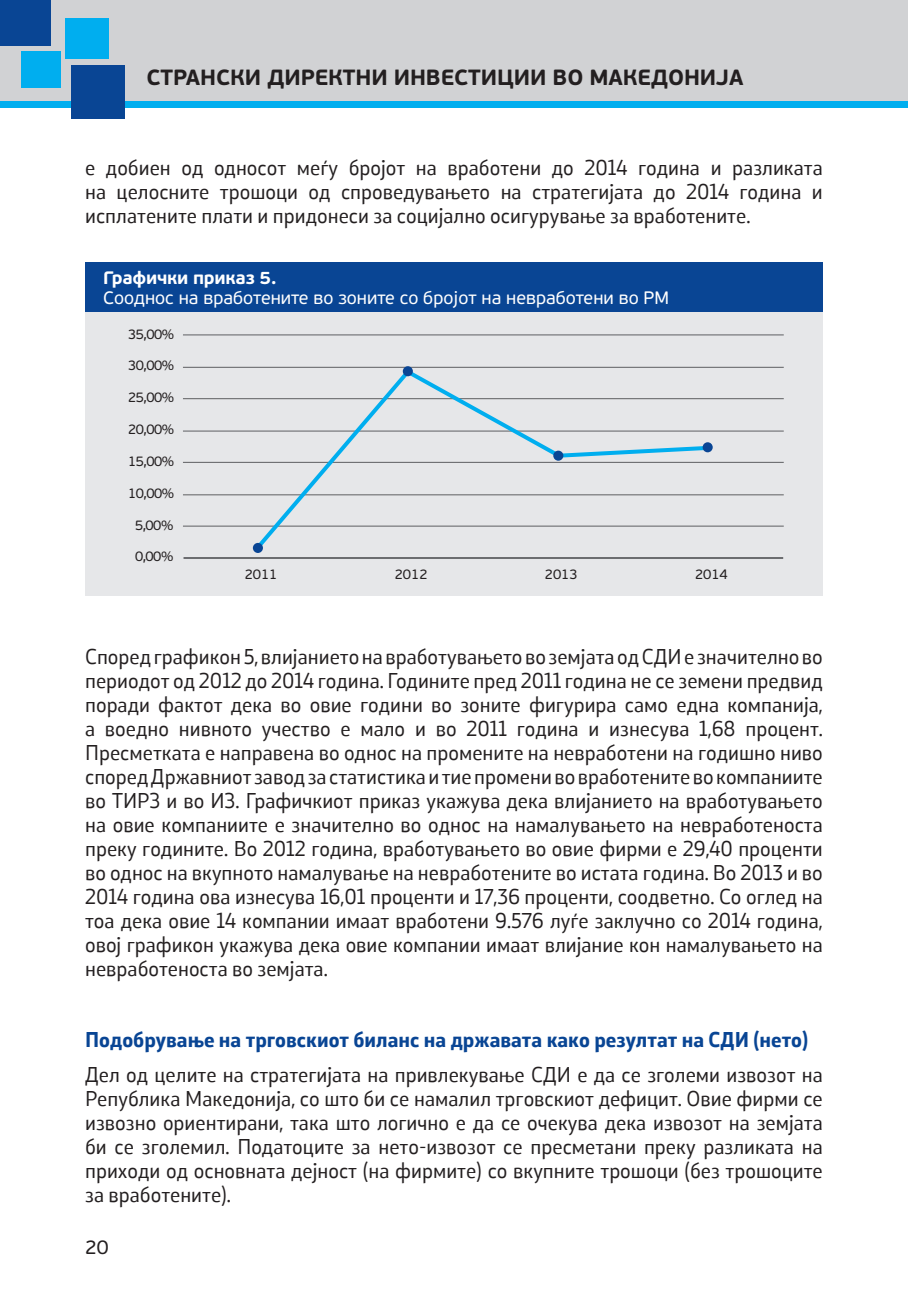
<style>
.page{position:relative;width:908px;height:1304px;background:#fff}
.page>*{position:absolute;margin:0;border:0;box-sizing:border-box;transform-origin:0 0}
.t1{font:700 22px "PF Beau Sans Pro";letter-spacing:-.005em;color:#231f20}
.t2{font:20px/24px "Stobi Sans Offc";color:#231f20;text-align:justify}
.t3{font:700 20px "Stobi Sans Offc";color:#094594}
.t4{font:20px "PF Beau Sans Pro";color:#231f20}
.t5{font:18px "PF Beau Sans Pro";color:#fff}
.t6{font:700 18px "PF Beau Sans Pro";letter-spacing:-.015em;color:#fff}
.t7{font:14px "PF Beau Sans Pro";letter-spacing:-.035em;color:#231f20}
</style>
<div class="page">
<div style="left:0;top:0;width:907px;height:108px;background:#00aeef"></div>
<hr style="left:907px;top:0;width:1px;height:108px;background:#00aeef">
<div style="left:0;top:0;width:907px;height:101px;background:#d1d2d4"></div>
<hr style="left:907px;top:0;width:1px;height:101px;background:#d1d2d4">
<div style="left:0;top:0;width:51px;height:46px;background:#094594"></div>
<div style="left:65px;top:18px;width:44px;height:41px;background:#00aeef"></div>
<div style="left:21px;top:52px;width:39px;height:36px;background:#00aeef"></div>
<div style="left:72px;top:66px;width:53px;height:53px;background:#094594"></div>
<div style="left:85px;top:262px;width:737px;height:66px;background:#094594"></div>
<div style="left:85px;top:312px;width:737px;height:284px;background:#e6e7e9"></div>
<hr style="left:183px;top:334px;width:600px;height:1px;background:#6c6d70">
<hr style="left:183px;top:367px;width:600px;height:1px;background:#6c6d70">
<hr style="left:183px;top:398px;width:600px;height:1px;background:#6c6d70">
<hr style="left:183px;top:431px;width:600px;height:1px;background:#6c6d70">
<hr style="left:183px;top:462px;width:600px;height:1px;background:#6c6d70">
<hr style="left:183px;top:494px;width:600px;height:1px;background:#6c6d70">
<hr style="left:183px;top:526px;width:600px;height:1px;background:#6c6d70">
<hr style="left:183px;top:557px;width:599px;height:2px;background:#6c6d70">
<svg style="left:252px;top:367px;width:460px;height:186px"></svg>
<div style="left:253px;top:543px;width:10px;height:10px;background:#094594;border-radius:50%"></div>
<div style="left:402px;top:366px;width:10px;height:10px;background:#094594;border-radius:50%"></div>
<div style="left:553px;top:451px;width:10px;height:10px;background:#094594;border-radius:50%"></div>
<div style="left:702px;top:442px;width:10px;height:10px;background:#094594;border-radius:50%"></div>
<p class="t1" style="left:146px;top:64px;width:598px">СТРАНСКИ ДИРЕКТНИ ИНВЕСТИЦИИ ВО МАКЕДОНИЈА</p>
<p class="t2" style="left:85px;top:155px;width:739px">е добиен од односот меѓу бројот на вработени до 2014 година и разликата на целосните трошоци од спроведувањето на стратегијата до 2014 година и исплатените плати и придонеси за социјално осигурување за вработените.</p>
<p class="t6" style="left:103px;top:266px;width:174px">Графички приказ 5.</p>
<p class="t5" style="left:103px;top:287px;width:567px">Сооднос на вработените во зоните со бројот на невработени во РМ</p>
<p class="t7" style="left:128px;top:326px;width:47px">35,00%</p>
<p class="t7" style="left:128px;top:358px;width:47px">30,00%</p>
<p class="t7" style="left:128px;top:390px;width:47px">25,00%</p>
<p class="t7" style="left:128px;top:421px;width:47px">20,00%</p>
<p class="t7" style="left:128px;top:453px;width:47px">15,00%</p>
<p class="t7" style="left:128px;top:485px;width:47px">10,00%</p>
<p class="t7" style="left:135px;top:517px;width:40px">5,00%</p>
<p class="t7" style="left:135px;top:549px;width:40px">0,00%</p>
<p class="t7" style="left:244px;top:566px;width:34px">2011</p>
<p class="t7" style="left:394px;top:566px;width:34px">2012</p>
<p class="t7" style="left:544px;top:566px;width:34px">2013</p>
<p class="t7" style="left:694px;top:566px;width:34px">2014</p>
<p class="t2" style="left:85px;top:645px;width:739px">Според графикон 5, влијанието на вработувањето во земјата од СДИ е значително во периодот од 2012 до 2014 година. Годините пред 2011 година не се земени предвид поради фактот дека во овие години во зоните фигурира само една компанија, а воедно нивното учество е мало и во 2011 година и изнесува 1,68 процент.<br>Пресметката е направена во однос на промените на невработени на годишно ниво според Државниот завод за статистика и тие промени во вработените во компаниите во ТИРЗ и во ИЗ. Графичкиот приказ укажува дека влијанието на вработувањето на овие компаниите е значително во однос на намалувањето на невработеноста преку годините. Во 2012 година, вработувањето во овие фирми е 29,40 проценти во однос на вкупното намалување на невработените во истата година. Во 2013 и во 2014 година ова изнесува 16,01 проценти и 17,36 проценти, соодветно. Со оглед на тоа дека овие 14 компании имаат вработени 9.576 луѓе заклучно со 2014 година, овој графикон укажува дека овие компании имаат влијание кон намалувањето на невработеноста во земјата.</p>
<p class="t3" style="left:85px;top:1027px;width:724px">Подобрување на трговскиот биланс на државата како резултат на СДИ (нето)</p>
<p class="t2" style="left:85px;top:1063px;width:739px">Дел од целите на стратегијата на привлекување СДИ е да се зголеми извозот на Република Македонија, со што би се намалил трговскиот дефицит. Овие фирми се извозно ориентирани, така што логично е да се очекува дека извозот на земјата би се зголемил. Податоците за нето-извозот се пресметани преку разликата на приходи од основната дејност (на фирмите) со вкупните трошоци (без трошоците за вработените).</p>
<p class="t4" style="left:85px;top:1236px;width:25px">20</p>
</div>
